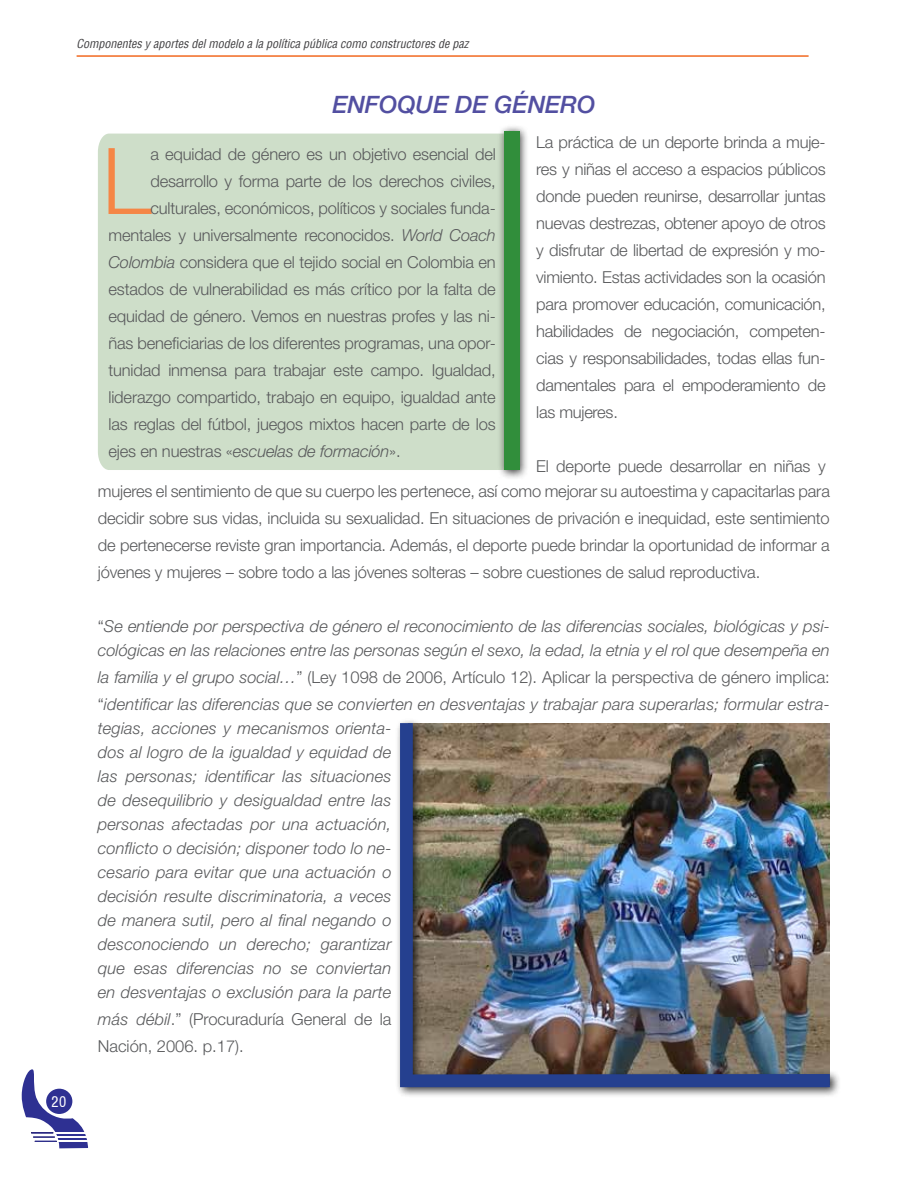
<style>
.page{position:relative;width:915px;height:1191px;background:#fff}
.page>*{position:absolute;margin:0;border:0;box-sizing:border-box;transform-origin:0 0}
.t1{font:300 92.1px "Helvetica Neue LT Std";color:#f58646}
.t2{font:italic 500 24px "Helvetica Neue LT Std";color:#524fa1}
.t3{font:300 16.5px/27px "Helvetica Neue LT Std";letter-spacing:-.01em;color:#58595b;text-align:justify}
.t4{font:italic 300 16.5px/24px "Helvetica Neue LT Std";color:#58595b}
.t5{font:100 condensed 16.5px "Helvetica";color:#fff}
.t6{font:italic condensed 12px "Helvetica";color:#414042}
.s1{font-style:normal}
.s2{font-style:italic}
</style>
<div class="page">
<svg style="left:21px;top:1069px;width:67px;height:79px"></svg>
<hr style="left:77px;top:55px;width:731px;height:2px;background:#f26921">
<div style="left:98px;top:134px;width:399px;height:336px;background:#cedec9"></div>
<div style="left:497px;top:124px;width:32px;height:356px;background:#000;opacity:.75"></div>
<div style="left:503px;top:131px;width:16px;height:339px;background:#318e3b"></div>
<div style="left:394px;top:718px;width:446px;height:380px;background:#000;opacity:.75"></div>
<img style="left:400px;top:723px;width:429px;height:364px">
<p class="t6" style="left:76px;top:36px;width:393px">Componentes y aportes del modelo a la política pública como constructores de paz</p>
<h2 class="t2" style="left:332px;top:90px;width:66px">ENFOQU</h2>
<h2 class="t2" style="left:433px;top:90px;width:79px">E DE GÉN</h2>
<h2 class="t2" style="left:545px;top:90px;width:34px">ERO</h2>
<p class="t3" style="left:536px;top:128px;width:291px">La práctica de un deporte brinda a muje&shy;res y niñas el acceso a espacios públicos donde pueden reunirse, desarrollar juntas nuevas destrezas, obtener apoyo de otros y disfrutar de libertad de expresión y mo&shy;vimiento. Estas actividades son la ocasión para promover educación, comunicación, habilidades de negociación, competen&shy;cias y responsabilidades, todas ellas fun&shy;damentales para el empoderamiento de las mujeres.</p>
<p class="t3" style="left:98px;top:453px;width:733px;line-height:24.6px;text-align:right">El deporte puede desarrollar en niñas y<br>mujeres el sentimiento de que su cuerpo les pertenece, así como mejorar su autoestima y capacitarlas para</p>
<p class="t3" style="left:98px;top:504px;width:733px">decidir sobre sus vidas, incluida su sexualidad. En situaciones de privación e inequidad, este sentimiento de pertenecerse reviste gran importancia. Además, el deporte puede brindar la oportunidad de informar a jóvenes y mujeres – sobre todo a las jóvenes solteras – sobre cuestiones de salud reproductiva.</p>
<p class="t4" style="left:98px;top:613px;width:733px"><span class="s1">“</span>Se entiende por perspectiva de género el reconocimiento de las diferencias sociales, biológicas y psi&shy;cológicas en las relaciones entre las personas según el sexo, la edad, la etnia y el rol que desempeña en</p>
<p class="t4" style="left:98px;top:663px;width:733px;line-height:27px">la familia y el grupo social…<span class="s1">” (Ley 1098 de 2006, Artículo 12). Aplicar la perspectiva de género implica: “</span>identificar las diferencias que se convierten en desventajas y trabajar para superarlas; formular estra-</p>
<p class="t4" style="left:98px;top:715px;width:295px;text-align:justify">tegias, acciones y mecanismos orienta&shy;dos al logro de la igualdad y equidad de las personas; identificar las situaciones de desequilibrio y desigualdad entre las personas afectadas por una actuación, conflicto o decisión; disponer todo lo ne&shy;cesario para evitar que una actuación o decisión resulte discriminatoria, a veces de manera sutil, pero al final negando o desconociendo un derecho; garantizar que esas diferencias no se conviertan en desventajas o exclusión para la parte</p>
<p class="t3" style="left:98px;top:1005px;width:295px"><span class="s2">más débil</span>.” (Procuraduría General de la<br>Nación, 2006. p.17).</p>
<h1 class="t1" style="left:102px;top:125px;width:51px">L</h1>
<p class="t3" style="left:150px;top:140px;width:347px">a equidad de género es un objetivo esencial del</p>
<p class="t3" style="left:150px;top:167px;width:347px">desarrollo y forma parte de los derechos civiles,</p>
<p class="t3" style="left:150px;top:194px;width:347px">culturales, económicos, políticos y sociales funda-</p>
<p class="t3" style="left:108px;top:221px;width:388px">mentales y universalmente reconocidos. <span class="s2">World Coach</span></p>
<p class="t3" style="left:108px;top:248px;width:388px"><span class="s2">Colombia</span> considera que el tejido social en Colombia en</p>
<p class="t3" style="left:108px;top:275px;width:388px">estados de vulnerabilidad es más crítico por la falta de</p>
<p class="t3" style="left:108px;top:302px;width:388px">equidad de género. Vemos en nuestras profes y las ni-</p>
<p class="t3" style="left:108px;top:329px;width:388px">ñas beneficiarias de los diferentes programas, una opor-</p>
<p class="t3" style="left:108px;top:356px;width:388px">tunidad inmensa para trabajar este campo. Igualdad,</p>
<p class="t3" style="left:108px;top:383px;width:388px">liderazgo compartido, trabajo en equipo, igualdad ante</p>
<p class="t3" style="left:108px;top:410px;width:388px">las reglas del fútbol, juegos mixtos hacen parte de los</p>
<p class="t4" style="left:108px;top:439px;width:294px"><span class="s1">ejes en nuestras «</span>escuelas de formación<span class="s1">».</span></p>
<p class="t5" style="left:51px;top:1094px;width:16px">20</p>
</div>
